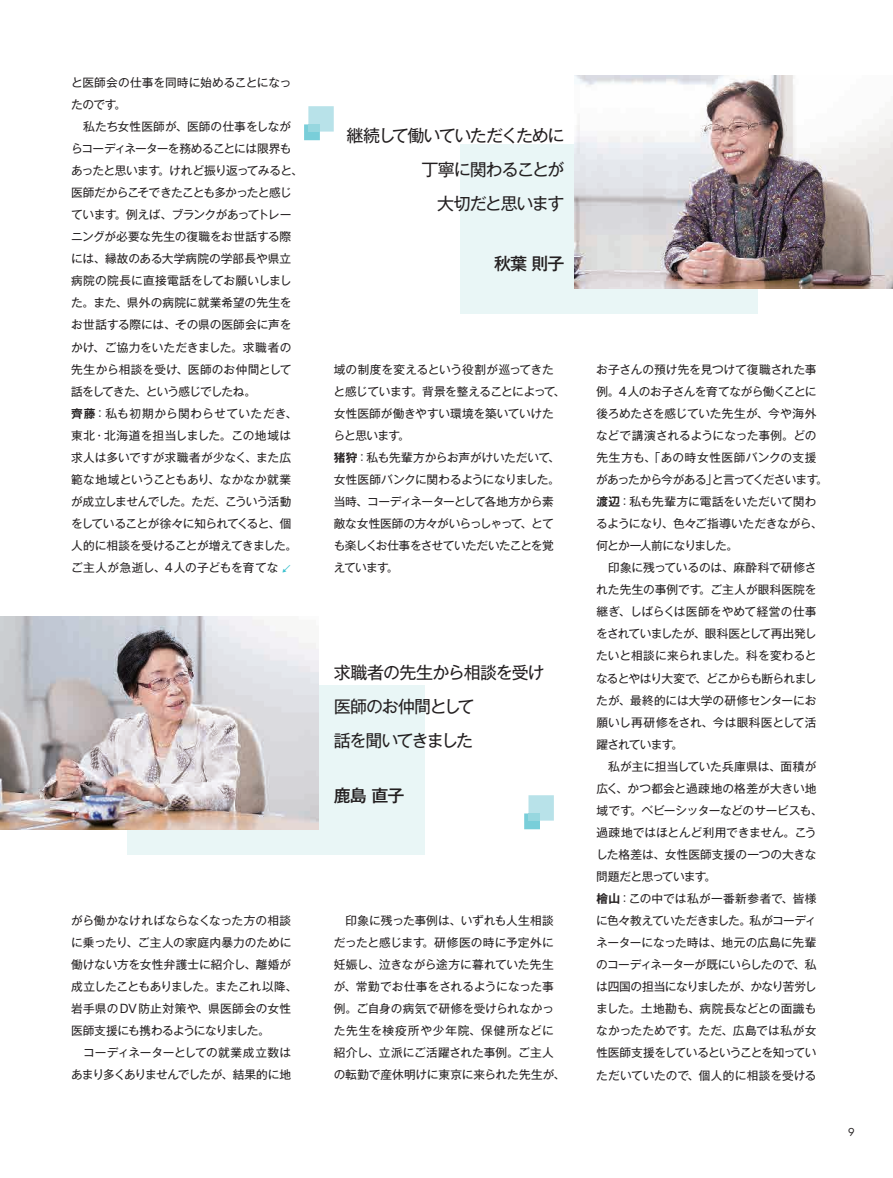
<style>
.page{position:relative;width:893px;height:1178px;background:#fff}
.page>*{position:absolute;margin:0;border:0;box-sizing:border-box;transform-origin:0 0}
.t1{font:16.95px/34px "Gothic MB101 Pro";letter-spacing:-.075em;color:#231f20;text-align:right}
.t2{font:500 16.95px "Gothic MB101 Pro";letter-spacing:-.065em;color:#231f20}
.t3{font:11.7px/22px "Gothic MB101 Pro";letter-spacing:-.015em;color:#231f20}
.t4{font:11.7px/22px "Gothic MB101 Pro";letter-spacing:.005em;color:#231f20}
.t5{font:10.65px "Futura Std";color:#231f20}
.s1{font-family:"Gothic MB101 Pro De";font-weight:700}
</style>
<div class="page">
<div style="left:460px;top:145px;width:298px;height:169px;background:#e9f6f6"></div>
<div style="left:128px;top:686px;width:297px;height:169px;background:#e9f6f6"></div>
<img style="left:574px;top:75px;width:319px;height:213px">
<img style="left:0;top:617px;width:319px;height:212px">
<svg style="left:524px;top:795px;width:30px;height:34px"></svg>
<div style="left:528px;top:813px;width:12px;height:7px;background:#97d7df"></div>
<svg style="left:304px;top:106px;width:30px;height:34px"></svg>
<div style="left:308px;top:124px;width:12px;height:8px;background:#97d7df"></div>
<p class="t3" style="left:71px;top:70px;width:233px">と医師会の仕事を同時に始めることになったのです。<br>　私たち女性医師が、医師の仕事をしながらコーディネーターを務めることには限界もあったと思います。けれど振り返ってみると、医師だからこそできたことも多かったと感じています。例えば、ブランクがあってトレーニングが必要な先生の復職をお世話する際には、縁故のある大学病院の学部長や県立病院の院長に直接電話をしてお願いしました。また、県外の病院に就業希望の先生をお世話する際には、その県の医師会に声をかけ、ご協力をいただきました。求職者の先生から相談を受け、医師のお仲間として話をしてきた、という感じでしたね。<br><span class="s1">齊藤</span>：私も初期から関わらせていただき、東北・北海道を担当しました。この地域は求人は多いですが求職者が少なく、また広範な地域ということもあり、なかなか就業が成立しませんでした。ただ、こういう活動をしていることが徐々に知られてくると、個人的に相談を受けることが増えてきました。ご主人が急逝し、4人の子どもを育てな</p>
<p class="t3" style="left:71px;top:908px;width:228px">がら働かなければならなくなった方の相談に乗ったり、ご主人の家庭内暴力のために働けない方を女性弁護士に紹介し、離婚が成立したこともありました。またこれ以降、岩手県のDV防止対策や、県医師会の女性医師支援にも携わるようになりました。<br>　コーディネーターとしての就業成立数はあまり多くありませんでしたが、結果的に地</p>
<h1 class="t1" style="left:347px;top:117px;width:219px">継続して働いていただくために丁寧に関わることが<br>大切だと思います</h1>
<h1 class="t2" style="left:494px;top:250px;width:72px">秋葉 則子</h1>
<p class="t3" style="left:334px;top:356px;width:233px">域の制度を変えるという役割が巡ってきたと感じています。背景を整えることによって、女性医師が働きやすい環境を築いていけたらと思います。<br><span class="s1">猪狩</span>：私も先輩方からお声がけいただいて、女性医師バンクに関わるようになりました。当時、コーディネーターとして各地方から素敵な女性医師の方々がいらっしゃって、とても楽しくお仕事をさせていただいたことを覚えています。</p>
<h1 class="t1" style="left:334px;top:653px;width:212px;text-align:left">求職者の先生から相談を受け医師のお仲間として<br>話を聞いてきました</h1>
<h1 class="t2" style="left:334px;top:781px;width:72px">鹿島 直子</h1>
<p class="t4" style="left:334px;top:908px;width:233px">　印象に残った事例は、いずれも人生相談だったと感じます。研修医の時に予定外に妊娠し、泣きながら途方に暮れていた先生が、常勤でお仕事をされるようになった事例。ご自身の病気で研修を受けられなかった先生を検疫所や少年院、保健所などに紹介し、立派にご活躍された事例。ご主人の転勤で産休明けに東京に来られた先生が、</p>
<p class="t3" style="left:596px;top:357px;width:233px">お子さんの預け先を見つけて復職された事例。4人のお子さんを育てながら働くことに後ろめたさを感じていた先生が、今や海外などで講演されるようになった事例。どの先生方も、「あの時女性医師バンクの支援があったから今がある」と言ってくださいます。<span class="s1">渡辺</span>：私も先輩方に電話をいただいて関わるようになり、色々ご指導いただきながら、何とか一人前になりました。<br>　印象に残っているのは、麻酔科で研修された先生の事例です。ご主人が眼科医院を継ぎ、しばらくは医師をやめて経営の仕事をされていましたが、眼科医として再出発したいと相談に来られました。科を変わるとなるとやはり大変で、どこからも断られましたが、最終的には大学の研修センターにお願いし再研修をされ、今は眼科医として活躍されています。<br>　私が主に担当していた兵庫県は、面積が広く、かつ都会と過疎地の格差が大きい地域です。ベビーシッターなどのサービスも、過疎地ではほとんど利用できません。こうした格差は、女性医師支援の一つの大きな問題だと思っています。<br><span class="s1">檜山</span>：この中では私が一番新参者で、皆様に色々教えていただきました。私がコーディネーターになった時は、地元の広島に先輩のコーディネーターが既にいらしたので、私は四国の担当になりましたが、かなり苦労しました。土地勘も、病院長などとの面識もなかったためです。ただ、広島では私が女性医師支援をしているということを知っていただいていたので、個人的に相談を受ける</p>
<p class="t5" style="left:848px;top:1125px;width:8px">9</p>
</div>
